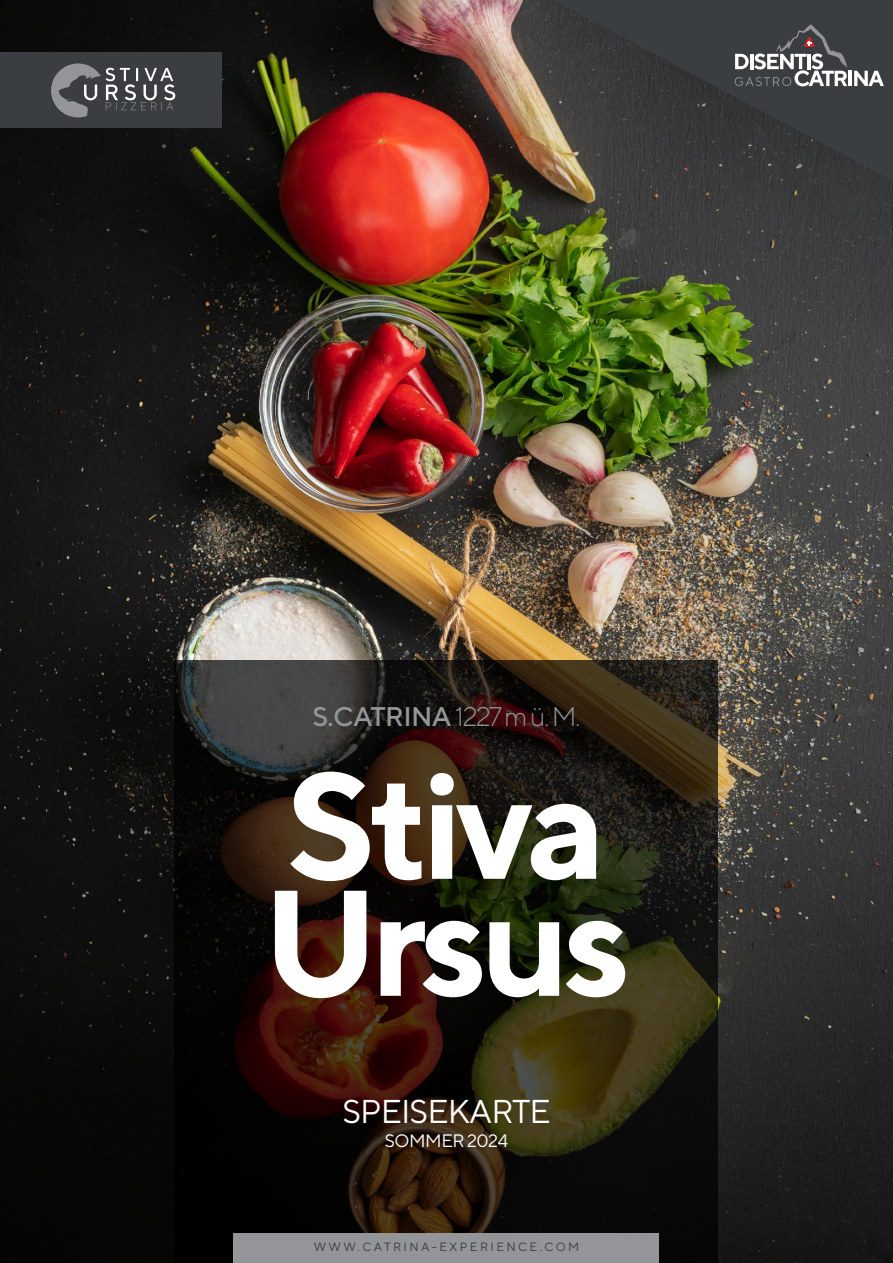
<style>
.page{position:relative;width:893px;height:1263px;background:#fff}
.page>*{position:absolute;margin:0;border:0;box-sizing:border-box;transform-origin:0 0}
.t1{font:700 150px/117px "TT Norms";letter-spacing:-.05em;color:#fff}
.t2{font:33px "TT Norms";letter-spacing:-.025em;color:#fff}
.t3{font:500 27px "TT Norms";letter-spacing:-.025em;color:#939598}
.t4{font:18px "TT Norms";letter-spacing:-.025em;color:#fff}
.t5{font:12px "TT Norms";letter-spacing:.2em;color:#3b3e40}
.s1{font-weight:300}
</style>
<div class="page">
<img style="left:0;top:0;width:893px;height:1263px">
<svg style="left:553px;top:0;width:340px;height:181px;fill:#3b3e40"></svg>
<hr style="left:848px;top:71px;width:4px;height:15px;background:#fff">
<svg style="left:854px;top:71px;width:30px;height:15px"></svg>
<svg style="left:735px;top:24px;width:113px;height:62px"></svg>
<svg style="left:175px;top:661px;width:543px;height:602px"></svg>
<div style="left:0;top:53px;width:221px;height:75px;background:#3b3e40"></div>
<svg style="left:51px;top:64px;width:124px;height:53px"></svg>
<div style="left:234px;top:1233px;width:425px;height:30px;background:#939598"></div>
<h3 class="t3" style="left:312px;top:700px;width:270px">S.CATRINA<span class="s1">1227 m ü. M.</span></h3>
<h1 class="t1" style="left:262px;top:764px;width:370px">Stiva<br>Ursus</h1>
<h2 class="t2" style="left:342px;top:1091px;width:210px">SPEISEKARTE</h2>
<h3 class="t4" style="left:385px;top:1129px;width:125px">SOMMER 2024</h3>
<p class="t5" style="left:314px;top:1240px;width:267px">WWW.CATRINA-EXPERIENCE.COM</p>
</div>
